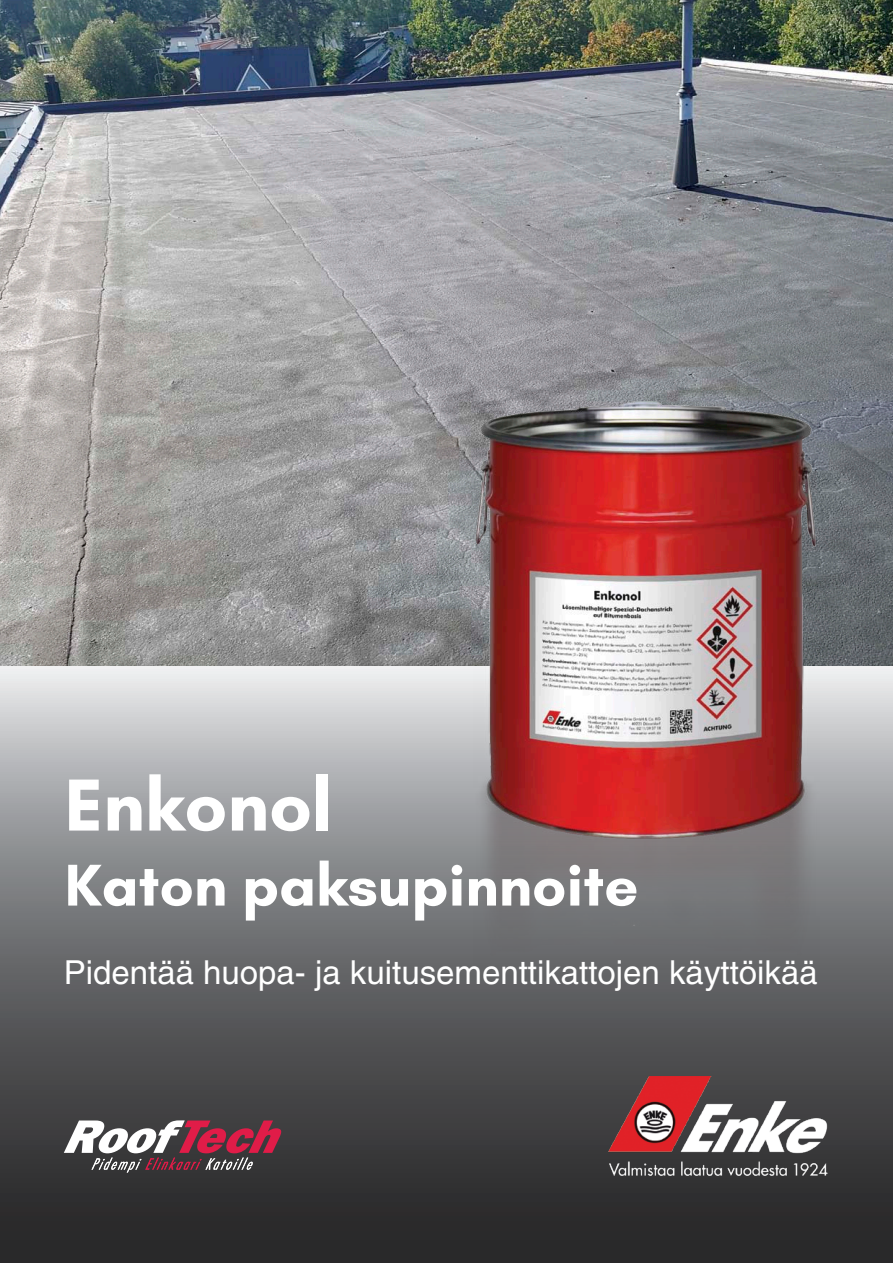
<style>
.page{position:relative;width:893px;height:1263px;background:#fff}
.page>*{position:absolute;margin:0;border:0;box-sizing:border-box;transform-origin:0 0}
.t1{font:700 75px "Glacial Indifference";color:#fff}
.t2{font:700 60px "Glacial Indifference";color:#fff}
.t3{font:33px "Helvetica";color:#fff}
</style>
<div class="page">
<svg style="left:0;top:666px;width:893px;height:597px;background:#6a6a6c"></svg>
<img style="left:0;top:0;width:893px;height:665px">
<img style="left:474px;top:402px;width:346px;height:567px">
<img style="left:608px;top:1076px;width:220px;height:100px">
<svg style="left:64px;top:1119px;width:217px;height:53px"></svg>
<h1 class="t1" style="left:65px;top:759px;width:269px">Enkonol</h1>
<h2 class="t2" style="left:65px;top:848px;width:575px">Katon paksupinnoite</h2>
<p class="t3" style="left:64px;top:953px;width:755px">Pidentää huopa- ja kuitusementtikattojen käyttöikää</p>
</div>
